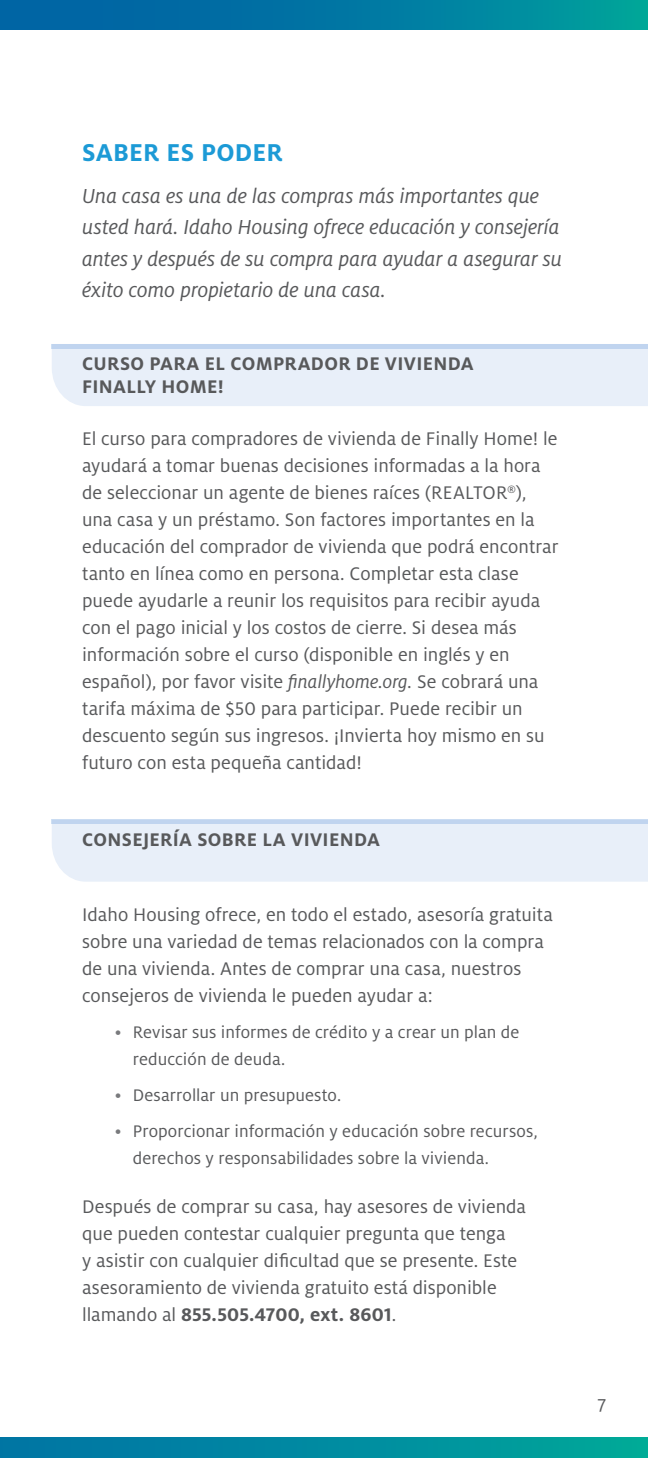
<style>
.page{position:relative;width:648px;height:1458px;background:#fff}
.page>*{position:absolute;margin:0;border:0;box-sizing:border-box;transform-origin:0 0}
.t1{font:700 27px "Milo Pro";letter-spacing:.01em;color:#1c9ad6}
.t2{font:italic 22.5px/31.5px "Milo Pro";letter-spacing:-.005em;color:#58595b}
.t3{font:20.25px/27px "Milo Pro";color:#58595b}
.t4{font:700 20.25px/22.5px "Milo Pro";letter-spacing:.02em;color:#58595b}
.t5{font:18.68px/27px "Milo Pro";letter-spacing:.005em;color:#58595b}
.s1{font-style:italic}
.s2{color:#797a7d}
.s3{font-weight:700}
</style>
<div class="page">
<div style="left:52px;top:824px;width:596px;height:58px;background:#e8eff9"></div>
<div style="left:52px;top:348px;width:596px;height:58px;background:#e8eff9"></div>
<div style="left:0;top:1437px;width:648px;height:21px;background:linear-gradient(to right,#0072a6,#00a799)"></div>
<div style="left:0;top:0;width:648px;height:30px;background:linear-gradient(to right,#005aa6,#009b9e)"></div>
<hr style="left:52px;top:820px;width:596px;height:4px;background:#c0d4ef">
<hr style="left:52px;top:344px;width:596px;height:4px;background:#c0d4ef">
<h1 class="t1" style="left:82px;top:137px;width:202px">SABER ES PODER</h1>
<p class="t2" style="left:82px;top:180px;width:482px">Una casa es una de las compras más importantes que usted hará. Idaho Housing ofrece educación y consejería antes y después de su compra para ayudar a asegurar su éxito como propietario de una casa.</p>
<p class="t4" style="left:82px;top:353px;width:393px">CURSO PARA EL COMPRADOR DE VIVIENDA<br>FINALLY HOME!</p>
<p class="t3" style="left:82px;top:426px;width:478px">El curso para compradores de vivienda de Finally Home! le ayudará a tomar buenas decisiones informadas a la hora de seleccionar un agente de bienes raíces (REALTOR<sup>®</sup>), una casa y un préstamo. Son factores importantes en la educación del comprador de vivienda que podrá encontrar tanto en línea como en persona. Completar esta clase puede ayudarle a reunir los requisitos para recibir ayuda con el pago inicial y los costos de cierre. Si desea más información sobre el curso (disponible en inglés y en español), por favor visite <span class="s1">finallyhome.org.</span> Se cobrará una tarifa máxima de $50 para participar. Puede recibir un descuento según sus ingresos. ¡Invierta hoy mismo en su futuro con esta pequeña cantidad!</p>
<p class="t4" style="left:82px;top:828px;width:299px">CONSEJERÍA SOBRE LA VIVIENDA</p>
<p class="t3" style="left:82px;top:901px;width:472px">Idaho Housing ofrece, en todo el estado, asesoría gratuita sobre una variedad de temas relacionados con la compra de una vivienda. Antes de comprar una casa, nuestros consejeros de vivienda le pueden ayudar a:</p>
<p class="t5" style="left:133px;top:1019px;width:388px;text-indent:-18px"><span class="s2">•</span> Revisar sus informes de crédito y a crear un plan de reducción de deuda.</p>
<p class="t5" style="left:115px;top:1082px;width:228px"><span class="s2">•</span> Desarrollar un presupuesto.</p>
<p class="t5" style="left:133px;top:1118px;width:407px;text-indent:-18px"><span class="s2">•</span> Proporcionar información y educación sobre recursos, derechos y responsabilidades sobre la vivienda.</p>
<p class="t3" style="left:82px;top:1193px;width:445px">Después de comprar su casa, hay asesores de vivienda que pueden contestar cualquier pregunta que tenga<br>y asistir con cualquier dificultad que se presente. Este asesoramiento de vivienda gratuito está disponible llamando al <span class="s3">855.505.4700, ext. 8601</span>.</p>
<p class="t3" style="left:598px;top:1389px;width:10px">7</p>
</div>
